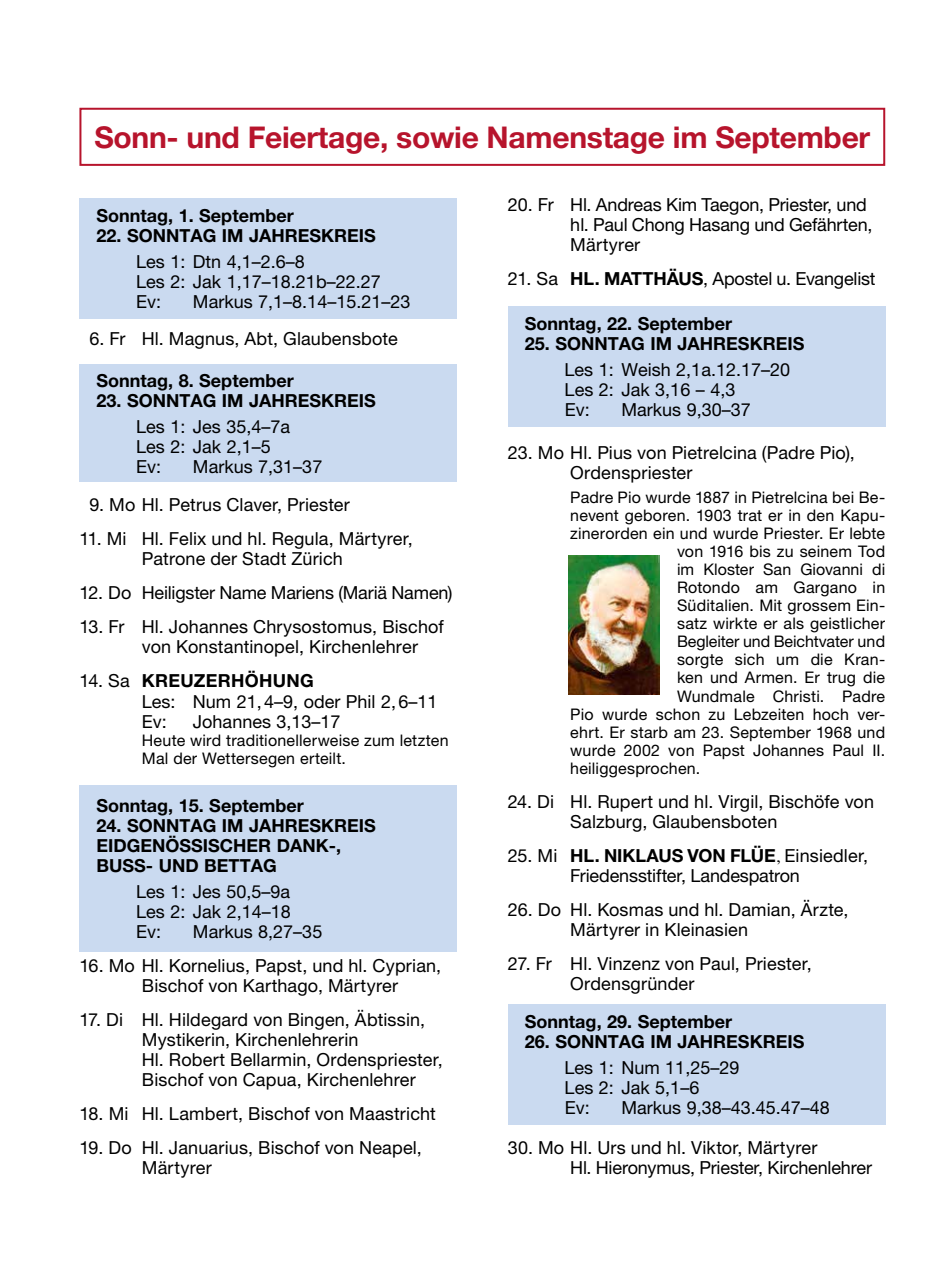
<style>
.page{position:relative;width:942px;height:1276px;background:#fff}
.page>*{position:absolute;margin:0;border:0;box-sizing:border-box;transform-origin:0 0}
.t1{font:700 30px "Helvetica Neue LT Pro";letter-spacing:-.01em;color:#b7142c}
.t2{font:18px/20px "Helvetica Neue LT Pro";letter-spacing:.005em;color:#000}
.t3{font:700 18px/20px "Helvetica Neue LT Pro";color:#000}
.t4{font:16px/18px "Helvetica Neue LT Pro";letter-spacing:.015em;color:#000}
.t5{font:16px "Helvetica Neue LT Pro";letter-spacing:-.005em;color:#000}
.s1{font-weight:700}
.s2{font-family:"Times"}
</style>
<div class="page">
<div style="left:79px;top:108px;width:805px;height:58px;border:2px solid #b7142c"></div>
<div style="left:79px;top:198px;width:377px;height:121px;background:#cadaf0"></div>
<div style="left:79px;top:364px;width:377px;height:118px;background:#cadaf0"></div>
<div style="left:79px;top:785px;width:377px;height:166px;background:#cadaf0"></div>
<div style="left:507px;top:306px;width:377px;height:121px;background:#cadaf0"></div>
<div style="left:507px;top:1003px;width:377px;height:121px;background:#cadaf0"></div>
<img style="left:568px;top:556px;width:91px;height:138px">
<h1 class="t1" style="left:94px;top:118px;width:777px">Sonn- und Feiertage, sowie Namenstage im September</h1>
<p class="t3" style="left:96px;top:205px;width:199px">Sonntag, 1. September</p>
<p class="t3" style="left:96px;top:225px;width:281px">22. SONNTAG IM JAHRESKREIS</p>
<p class="t2" style="left:136px;top:252px;width:246px">Les 1: Dtn 4,1–2.6–8<br>Les 2: Jak 1,17–18.21b–22.27<br>Ev:</p>
<p class="t2" style="left:193px;top:292px;width:219px">Markus 7,1–8.14–15.21–23</p>
<p class="t2" style="left:89px;top:329px;width:310px">6. Fr Hl. Magnus, Abt, Glaubensbote</p>
<p class="t3" style="left:96px;top:370px;width:199px">Sonntag, 8. September</p>
<p class="t3" style="left:96px;top:390px;width:281px">23. SONNTAG IM JAHRESKREIS</p>
<p class="t2" style="left:136px;top:416px;width:155px">Les 1: Jes 35,4–7a<br>Les 2: Jak 2,1–5<br>Ev:</p>
<p class="t2" style="left:193px;top:456px;width:131px">Markus 7,31–37</p>
<p class="t2" style="left:89px;top:495px;width:262px">9. Mo Hl. Petrus Claver, Priester</p>
<p class="t2" style="left:79px;top:529px;width:335px;text-align:center">11. Mi Hl. Felix und hl. Regula, Märtyrer,<br>Patrone der Stadt Zürich</p>
<p class="t2" style="left:79px;top:583px;width:374px">12. Do Heiligster Name Mariens (Mariä Namen)</p>
<p class="t2" style="left:142px;top:617px;width:303px;text-indent:-62px">13. Fr Hl. Johannes Chrysostomus, Bischof von Konstantinopel, Kirchenlehrer</p>
<p class="t2" style="left:142px;top:671px;width:297px;text-indent:-62px">14. Sa <span class="s1">KREUZERHÖHUNG<br></span>Les: Num 21,4–9, oder Phil 2,6–11<br>Ev:</p>
<p class="t2" style="left:193px;top:711px;width:149px">Johannes 3,13–17</p>
<p class="t4" style="left:142px;top:730px;width:308px">Heute wird traditionellerweise zum letzten<br>Mal der Wettersegen erteilt.</p>
<p class="t3" style="left:96px;top:795px;width:209px">Sonntag, 15. September</p>
<p class="t3" style="left:96px;top:815px;width:281px">24. SONNTAG IM JAHRESKREIS<br>EIDGENÖSSISCHER DANK-,<br>BUSS- UND BETTAG</p>
<p class="t2" style="left:136px;top:881px;width:156px;text-align:justify">Les 1: Jes 50,5–9a Les 2: Jak 2,14–18<br>Ev:</p>
<p class="t2" style="left:193px;top:921px;width:131px">Markus 8,27–35</p>
<p class="t2" style="left:142px;top:955px;width:301px;text-indent:-62px">16. Mo Hl. Kornelius, Papst, und hl. Cyprian,<br>Bischof von Karthago, Märtyrer</p>
<p class="t2" style="left:142px;top:1009px;width:302px;text-indent:-62px">17. Di Hl. Hildegard von Bingen, Äbtissin, Mystikerin, Kirchenlehrerin<br>Hl. Robert Bellarmin, Ordenspriester, Bischof von Capua, Kirchenlehrer</p>
<p class="t2" style="left:79px;top:1103px;width:358px">18. Mi Hl. Lambert, Bischof von Maastricht</p>
<p class="t2" style="left:142px;top:1137px;width:281px;text-indent:-62px">19. Do Hl. Januarius, Bischof von Neapel,<br>Märtyrer</p>
<p class="t2" style="left:570px;top:195px;width:303px;text-indent:-62px">20. Fr Hl. Andreas Kim Taegon, Priester, und hl. Paul Chong Hasang und Gefährten,<br>Märtyrer</p>
<p class="t2" style="left:507px;top:269px;width:369px">21. Sa <span class="s1">HL. MATTHÄUS</span>, Apostel u. Evangelist</p>
<p class="t3" style="left:524px;top:313px;width:209px">Sonntag, 22. September</p>
<p class="t3" style="left:524px;top:333px;width:281px">25. SONNTAG IM JAHRESKREIS</p>
<p class="t2" style="left:564px;top:360px;width:227px">Les 1: Weish 2,1a.12.17–20<br>Les 2: Jak 3,16 – 4,3<br>Ev:</p>
<p class="t2" style="left:621px;top:400px;width:131px">Markus 9,30–37</p>
<p class="t2" style="left:570px;top:443px;width:286px;text-indent:-62px">23. Mo Hl. Pius von Pietrelcina (Padre Pio),<br>Ordenspriester</p>
<p class="t4" style="left:570px;top:488px;width:316px">Padre Pio wurde 1887 in Pietrelcina bei Be-</p>
<p class="t4" style="left:570px;top:506px;width:316px">nevent geboren. 1903 trat er in den Kapu-</p>
<p class="t4" style="left:570px;top:524px;width:316px">zinerorden ein und wurde Priester. Er lebte</p>
<p class="t4" style="left:676px;top:542px;width:210px">von 1916 bis zu seinem Tod</p>
<p class="t4" style="left:676px;top:560px;width:210px">im Kloster San Giovanni di</p>
<p class="t4" style="left:676px;top:578px;width:210px">Rotondo am Gargano in</p>
<p class="t4" style="left:676px;top:596px;width:210px">Süditalien. Mit grossem Ein-</p>
<p class="t4" style="left:676px;top:614px;width:210px">satz wirkte er als geistlicher</p>
<p class="t5" style="left:676px;top:632px;width:210px">Begleiter und Beichtvater und</p>
<p class="t4" style="left:676px;top:650px;width:210px">sorgte sich um die Kran-</p>
<p class="t4" style="left:676px;top:668px;width:210px">ken und Armen. Er trug die</p>
<p class="t4" style="left:676px;top:686px;width:210px">Wundmale Christi. Padre</p>
<p class="t4" style="left:570px;top:704px;width:316px">Pio wurde schon zu Lebzeiten hoch ver-</p>
<p class="t4" style="left:570px;top:722px;width:316px">ehrt. Er starb am 23. September 1968 und</p>
<p class="t4" style="left:570px;top:740px;width:316px">wurde 2002 von Papst Johannes Paul II.</p>
<p class="t4" style="left:570px;top:758px;width:131px">heiliggesprochen.</p>
<p class="t2" style="left:570px;top:791px;width:305px;text-indent:-62px">24. Di Hl. Rupert und hl. Virgil, Bischöfe von<br>Salzburg, Glaubensboten</p>
<p class="t2" style="left:507px;top:845px;width:361px;text-align:center">25. Mi <span class="s1">HL. NIKLAUS VON FLÜE</span><span class="s2">,</span> Einsiedler,<br>Friedensstifter, Landespatron</p>
<p class="t2" style="left:570px;top:899px;width:280px;text-indent:-62px">26. Do Hl. Kosmas und hl. Damian, Ärzte,<br>Märtyrer in Kleinasien</p>
<p class="t2" style="left:570px;top:953px;width:243px;text-indent:-62px">27. Fr Hl. Vinzenz von Paul, Priester,<br>Ordensgründer</p>
<p class="t3" style="left:524px;top:1010px;width:209px">Sonntag, 29. September</p>
<p class="t3" style="left:524px;top:1030px;width:281px">26. SONNTAG IM JAHRESKREIS</p>
<p class="t2" style="left:564px;top:1057px;width:176px">Les 1: Num 11,25–29<br>Les 2: Jak 5,1–6<br>Ev:</p>
<p class="t2" style="left:621px;top:1097px;width:210px">Markus 9,38–43.45.47–48</p>
<p class="t2" style="left:570px;top:1137px;width:303px;text-indent:-62px">30. Mo Hl. Urs und hl. Viktor, Märtyrer<br>Hl. Hieronymus, Priester, Kirchenlehrer</p>
</div>
